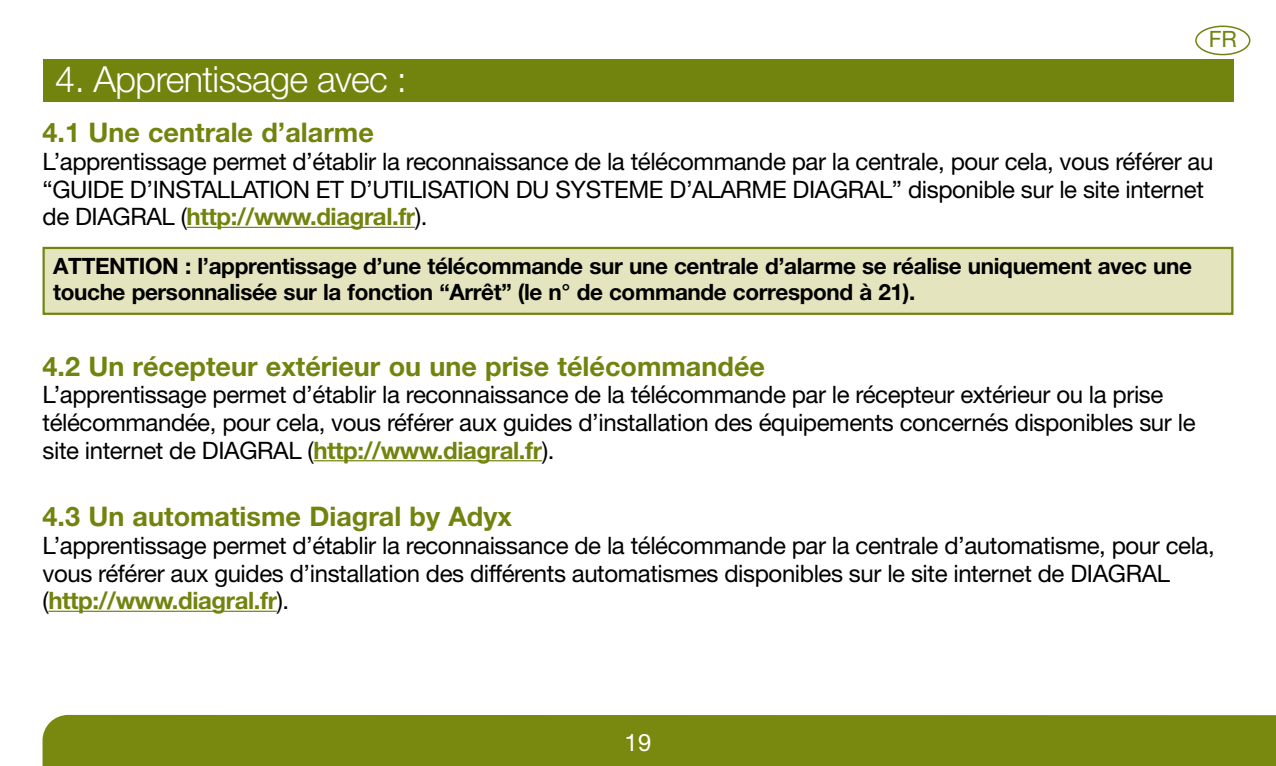
<style>
.page{position:relative;width:1276px;height:766px;background:#fff}
.page>*{position:absolute;margin:0;border:0;box-sizing:border-box;transform-origin:0 0}
.t1{font:300 36px "Helvetica Neue LT Com";letter-spacing:-.015em;color:#fff}
.t2{font:700 27px "Helvetica Neue LT Com";color:#72830e}
.t3{font:24px/27.6px "Helvetica Neue LT Com";letter-spacing:-.015em;color:#000}
.t4{font:24px "Helvetica Neue LT Com";color:#fff}
.t5{font:700 22.5px/25.5px "Helvetica Neue LT Com";letter-spacing:-.015em;color:#000}
.t6{font:22.5px "Helvetica Neue LT Com";color:#72830e}
.s1{font-weight:700;color:#72830e}
</style>
<div class="page">
<div style="left:43px;top:714px;width:1232px;height:51px;background:#79880e"></div>
<div style="left:1195px;top:26px;width:55px;height:29px;border:3px solid #72830e;border-radius:50%"></div>
<div style="left:43px;top:60px;width:1190px;height:42px;background:#72830e"></div>
<hr style="left:187px;top:227px;width:228px;height:1px;background:#72830e">
<hr style="left:313px;top:460px;width:229px;height:1px;background:#72830e">
<hr style="left:48px;top:610px;width:229px;height:1px;background:#72830e">
<div style="left:45px;top:249px;width:1186px;height:63px;background:#e4e4be"></div>
<div style="left:43px;top:247px;width:1190px;height:68px;border:2px solid #72830e"></div>
<p class="t6" style="left:1208px;top:31px;width:30px">FR</p>
<h1 class="t1" style="left:55px;top:65px;width:353px">4. Apprentissage avec :</h1>
<p class="t2" style="left:43px;top:123px;width:333px">4.1 Une centrale d’alarme</p>
<p class="t3" style="left:43px;top:150px;width:1172px">L’apprentissage permet d’établir la reconnaissance de la télécommande par la centrale, pour cela, vous référer au “GUIDE D’INSTALLATION ET D’UTILISATION DU SYSTEME D’ALARME DIAGRAL” disponible sur le site internet de DIAGRAL (<span class="s1">http://www.diagral.fr</span>).</p>
<p class="t5" style="left:53px;top:255px;width:1140px">ATTENTION : l’apprentissage d’une télécommande sur une centrale d’alarme se réalise uniquement avec une touche personnalisée sur la fonction “Arrêt” (le n° de commande correspond à 21).</p>
<p class="t2" style="left:43px;top:356px;width:724px">4.2 Un récepteur extérieur ou une prise télécommandée</p>
<p class="t3" style="left:43px;top:383px;width:1154px">L’apprentissage permet d’établir la reconnaissance de la télécommande par le récepteur extérieur ou la prise télécommandée, pour cela, vous référer aux guides d’installation des équipements concernés disponibles sur le site internet de DIAGRAL (<span class="s1">http://www.diagral.fr</span>).</p>
<p class="t2" style="left:43px;top:506px;width:471px">4.3 Un automatisme Diagral by Adyx</p>
<p class="t3" style="left:43px;top:533px;width:1173px">L’apprentissage permet d’établir la reconnaissance de la télécommande par la centrale d’automatisme, pour cela, vous référer aux guides d’installation des différents automatismes disponibles sur le site internet de DIAGRAL (<span class="s1">http://www.diagral.fr</span>).</p>
<p class="t4" style="left:624px;top:733px;width:28px">19</p>
</div>
